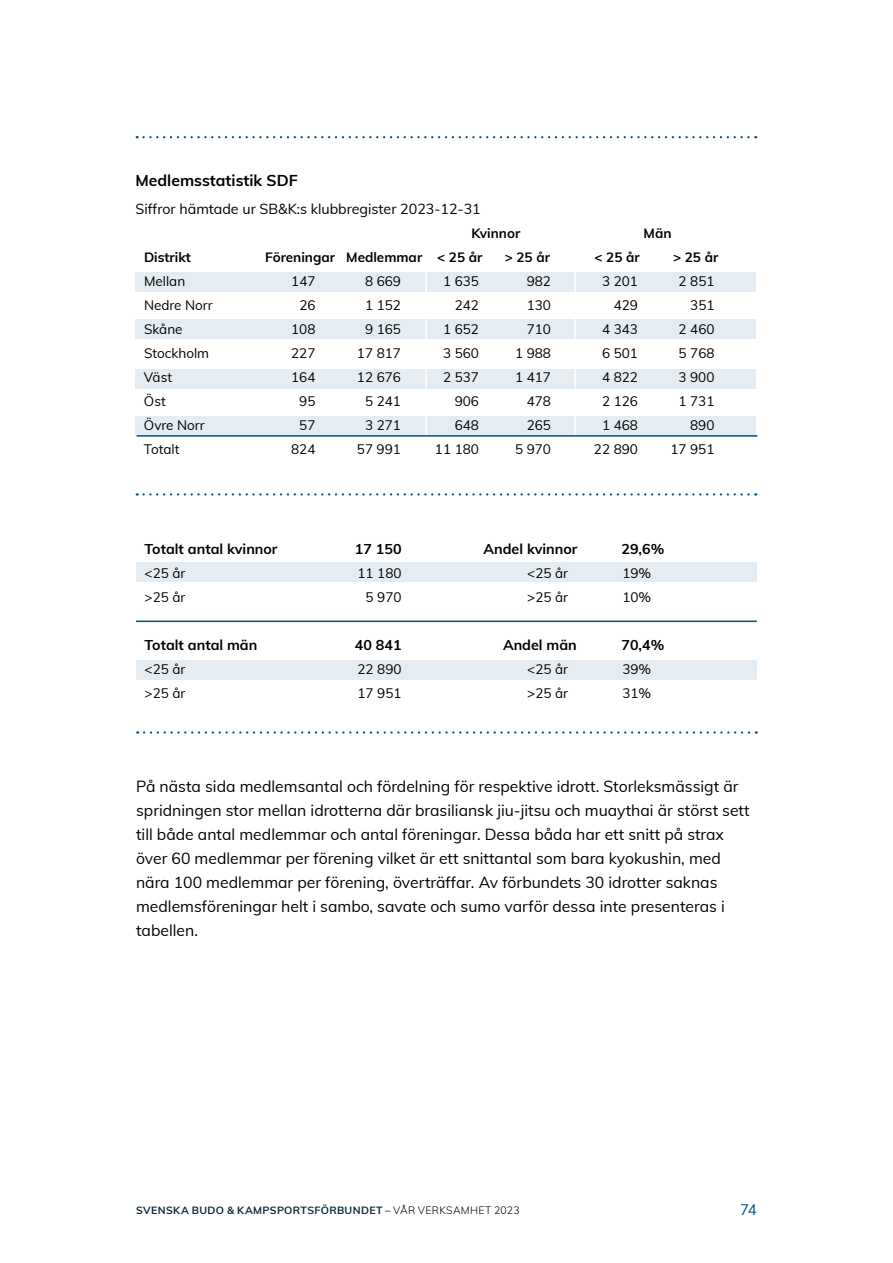
<style>
.page{position:relative;width:893px;height:1263px;background:#fff}
.page>*{position:absolute;margin:0;border:0;box-sizing:border-box;transform-origin:0 0}
.t1{font:15.75px/24px "Muli";color:#000}
.t2{font:700 15.75px "Muli";color:#000}
.t3{font:15px "Muli";color:#005080}
.t4{font:700 14.25px "Muli";color:#000}
.t5{font:14.25px "Muli";color:#000}
.t6{font:13.5px "Muli";color:#000}
.t7{font:700 13.5px "Muli";color:#000}
.t8{font:700 10.5px "Muli";letter-spacing:.03em;color:#0b2a3c}
.s1{font-weight:300;color:#000}
</style>
<div class="page">
<svg style="left:137px;top:731px;width:612px;height:3px"></svg>
<div style="left:136px;top:562px;width:621px;height:20px;background:#e6edf2"></div>
<div style="left:136px;top:660px;width:621px;height:20px;background:#e6edf2"></div>
<hr style="left:136px;top:620px;width:621px;height:2px;background:#005080">
<div style="left:136px;top:272px;width:620px;height:20px;background:#e6edf2"></div>
<div style="left:136px;top:319px;width:620px;height:20px;background:#e6edf2"></div>
<div style="left:136px;top:369px;width:620px;height:20px;background:#e6edf2"></div>
<div style="left:136px;top:416px;width:620px;height:20px;background:#e6edf2"></div>
<svg style="left:137px;top:136px;width:611px;height:2px"></svg>
<svg style="left:137px;top:493px;width:611px;height:2px"></svg>
<hr style="left:425px;top:243px;width:2px;height:227px;background:#fff">
<hr style="left:574px;top:242px;width:2px;height:230px;background:#fff">
<hr style="left:137px;top:435px;width:620px;height:2px;background:#005080">
<p class="t2" style="left:136px;top:169px;width:164px">Medlemsstatistik SDF</p>
<p class="t5" style="left:136px;top:199px;width:347px">Siffror hämtade ur SB&amp;K:s klubbregister 2023-12-31</p>
<p class="t7" style="left:471px;top:223px;width:50px">Kvinnor</p>
<p class="t7" style="left:643px;top:223px;width:29px">Män</p>
<p class="t7" style="left:144px;top:247px;width:48px">Distrikt</p>
<p class="t7" style="left:265px;top:247px;width:219px">Föreningar Medlemmar &lt; 25 år</p>
<p class="t7" style="left:505px;top:247px;width:47px">&gt; 25 år</p>
<p class="t7" style="left:594px;top:247px;width:47px">&lt; 25 år</p>
<p class="t7" style="left:673px;top:247px;width:47px">&gt; 25 år</p>
<p class="t6" style="left:144px;top:272px;width:43px">Mellan</p>
<p class="t6" style="left:291px;top:272px;width:26px">147</p>
<p class="t6" style="left:365px;top:272px;width:37px">8 669</p>
<p class="t6" style="left:443px;top:272px;width:37px">1 635</p>
<p class="t6" style="left:527px;top:272px;width:26px">982</p>
<p class="t6" style="left:602px;top:272px;width:37px">3 201</p>
<p class="t6" style="left:679px;top:272px;width:37px">2 851</p>
<p class="t6" style="left:144px;top:296px;width:70px">Nedre Norr</p>
<p class="t6" style="left:299px;top:296px;width:18px">26</p>
<p class="t6" style="left:365px;top:296px;width:37px">1 152</p>
<p class="t6" style="left:455px;top:296px;width:26px">242</p>
<p class="t6" style="left:527px;top:296px;width:26px">130</p>
<p class="t6" style="left:614px;top:296px;width:26px">429</p>
<p class="t6" style="left:690px;top:296px;width:26px">351</p>
<p class="t6" style="left:144px;top:320px;width:40px">Skåne</p>
<p class="t6" style="left:291px;top:320px;width:26px">108</p>
<p class="t6" style="left:365px;top:320px;width:37px">9 165</p>
<p class="t6" style="left:443px;top:320px;width:37px">1 652</p>
<p class="t6" style="left:527px;top:320px;width:26px">710</p>
<p class="t6" style="left:602px;top:320px;width:37px">4 343</p>
<p class="t6" style="left:679px;top:320px;width:37px">2 460</p>
<p class="t6" style="left:144px;top:344px;width:67px">Stockholm</p>
<p class="t6" style="left:291px;top:344px;width:26px">227</p>
<p class="t6" style="left:357px;top:344px;width:46px">17 817</p>
<p class="t6" style="left:443px;top:344px;width:37px">3 560</p>
<p class="t6" style="left:515px;top:344px;width:37px">1 988</p>
<p class="t6" style="left:602px;top:344px;width:37px">6 501</p>
<p class="t6" style="left:679px;top:344px;width:37px">5 768</p>
<p class="t6" style="left:144px;top:368px;width:30px">Väst</p>
<p class="t6" style="left:291px;top:368px;width:26px">164</p>
<p class="t6" style="left:357px;top:368px;width:46px">12 676</p>
<p class="t6" style="left:443px;top:368px;width:37px">2 537</p>
<p class="t6" style="left:515px;top:368px;width:37px">1 417</p>
<p class="t6" style="left:602px;top:368px;width:37px">4 822</p>
<p class="t6" style="left:679px;top:368px;width:37px">3 900</p>
<p class="t6" style="left:144px;top:392px;width:23px">Öst</p>
<p class="t6" style="left:299px;top:392px;width:18px">95</p>
<p class="t6" style="left:365px;top:392px;width:37px">5 241</p>
<p class="t6" style="left:455px;top:392px;width:26px">906</p>
<p class="t6" style="left:527px;top:392px;width:26px">478</p>
<p class="t6" style="left:602px;top:392px;width:37px">2 126</p>
<p class="t6" style="left:679px;top:392px;width:37px">1 731</p>
<p class="t6" style="left:144px;top:416px;width:62px">Övre Norr</p>
<p class="t6" style="left:299px;top:416px;width:18px">57</p>
<p class="t6" style="left:365px;top:416px;width:37px">3 271</p>
<p class="t6" style="left:455px;top:416px;width:26px">648</p>
<p class="t6" style="left:527px;top:416px;width:26px">265</p>
<p class="t6" style="left:602px;top:416px;width:37px">1 468</p>
<p class="t6" style="left:690px;top:416px;width:26px">890</p>
<p class="t6" style="left:144px;top:440px;width:37px">Totalt</p>
<p class="t6" style="left:291px;top:440px;width:26px">824</p>
<p class="t6" style="left:357px;top:440px;width:46px">57 991</p>
<p class="t6" style="left:435px;top:440px;width:46px">11 180</p>
<p class="t6" style="left:515px;top:440px;width:37px">5 970</p>
<p class="t6" style="left:594px;top:440px;width:46px">22 890</p>
<p class="t6" style="left:670px;top:440px;width:46px">17 951</p>
<p class="t4" style="left:145px;top:539px;width:134px">Totalt antal kvinnor</p>
<p class="t4" style="left:355px;top:539px;width:48px">17 150</p>
<p class="t4" style="left:483px;top:539px;width:95px">Andel kvinnor</p>
<p class="t4" style="left:621px;top:539px;width:44px">29,6%</p>
<p class="t6" style="left:145px;top:564px;width:42px">&lt;25 år</p>
<p class="t6" style="left:358px;top:564px;width:46px">11 180</p>
<p class="t6" style="left:527px;top:564px;width:42px">&lt;25 år</p>
<p class="t6" style="left:622px;top:564px;width:30px">19%</p>
<p class="t6" style="left:145px;top:588px;width:42px">&gt;25 år</p>
<p class="t6" style="left:366px;top:588px;width:37px">5 970</p>
<p class="t6" style="left:527px;top:588px;width:42px">&gt;25 år</p>
<p class="t6" style="left:622px;top:588px;width:30px">10%</p>
<p class="t4" style="left:145px;top:635px;width:114px">Totalt antal män</p>
<p class="t4" style="left:355px;top:635px;width:48px">40 841</p>
<p class="t4" style="left:503px;top:635px;width:75px">Andel män</p>
<p class="t4" style="left:621px;top:635px;width:44px">70,4%</p>
<p class="t6" style="left:145px;top:660px;width:42px">&lt;25 år</p>
<p class="t6" style="left:358px;top:660px;width:46px">22 890</p>
<p class="t6" style="left:527px;top:660px;width:42px">&lt;25 år</p>
<p class="t6" style="left:622px;top:660px;width:30px">39%</p>
<p class="t6" style="left:145px;top:684px;width:42px">&gt;25 år</p>
<p class="t6" style="left:358px;top:684px;width:46px">17 951</p>
<p class="t6" style="left:527px;top:684px;width:42px">&gt;25 år</p>
<p class="t6" style="left:622px;top:684px;width:30px">31%</p>
<p class="t1" style="left:136px;top:773px;width:615px">På nästa sida medlemsantal och fördelning för respektive idrott. Storleksmässigt är spridningen stor mellan idrotterna där brasiliansk jiu-jitsu och muaythai är störst sett till både antal medlemmar och antal föreningar. Dessa båda har ett snitt på strax över 60 medlemmar per förening vilket är ett snittantal som bara kyokushin, med nära 100 medlemmar per förening, överträffar. Av förbundets 30 idrotter saknas medlemsföreningar helt i sambo, savate och sumo varför dessa inte presenteras i tabellen.</p>
<p class="t8" style="left:136px;top:1202px;width:385px">SVENSKA BUDO &amp; KAMPSPORTSFÖRBUNDET <span class="s1">– VÅR VERKSAMHET 2023</span></p>
<p class="t3" style="left:740px;top:1199px;width:18px">74</p>
</div>
